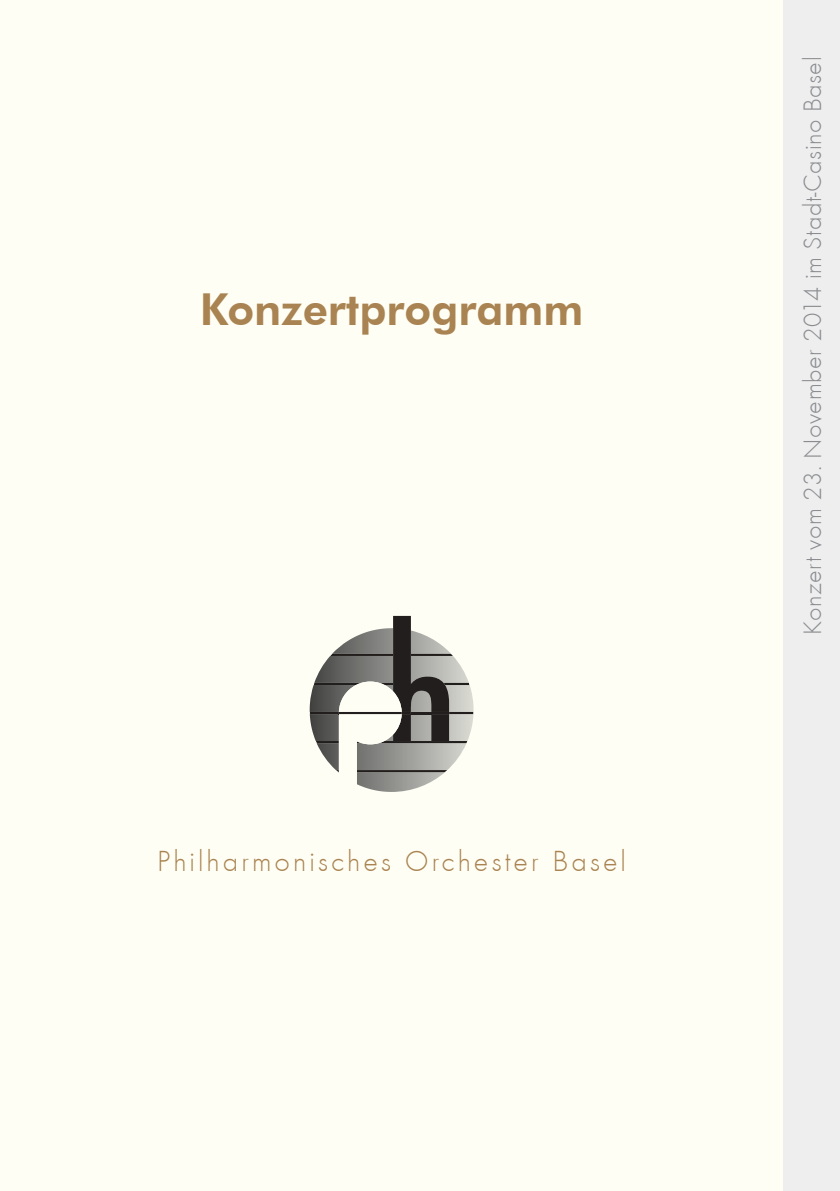
<style>
.page{position:relative;width:840px;height:1191px;background:#fff}
.page>*{position:absolute;margin:0;border:0;box-sizing:border-box;transform-origin:0 0}
.t1{font:800 44px "Futura BT";color:#a98351}
.t2{font:30px "Futura T Light";letter-spacing:.1em;color:#a98351}
.t3{font:26px "Futura T Light";letter-spacing:.02em;color:#8a8c8f}
</style>
<div class="page">
<div style="left:0;top:0;width:839px;height:1191px;background:#fffef4"></div>
<div style="left:782px;top:0;width:57px;height:1191px;background:#eeeeef"></div>
<svg style="left:309px;top:616px;width:164px;height:176px"></svg>
<h1 class="t1" style="left:199px;top:283px;width:385px">Konzertprogramm</h1>
<p class="t2" style="left:157px;top:849px;width:470px">Philharmonisches Orchester Basel</p>
<p class="t3" style="left:801px;top:635px;width:580px;rotate:-90deg">Konzert vom 23. November 2014 im Stadt-Casino Basel</p>
</div>
